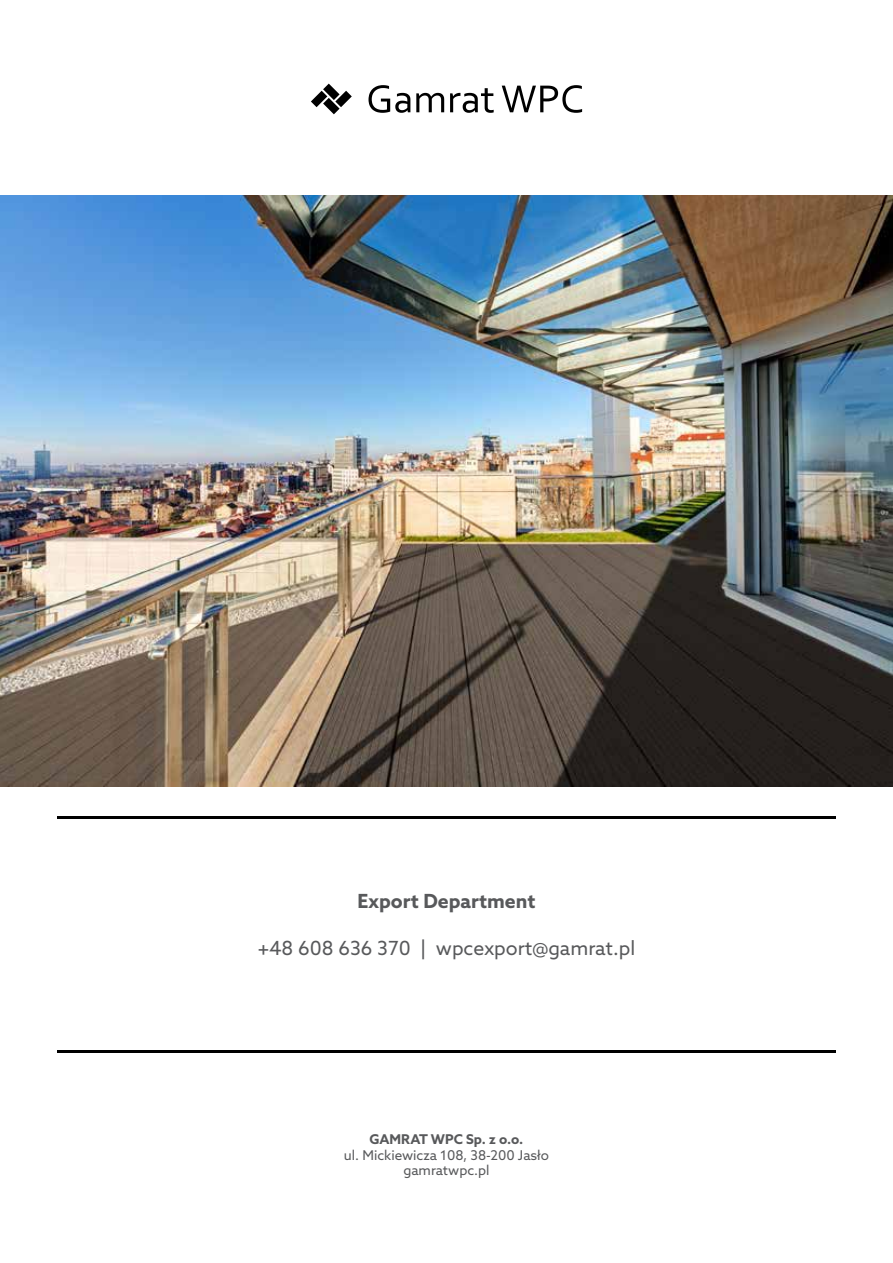
<style>
.page{position:relative;width:893px;height:1263px;background:#fff}
.page>*{position:absolute;margin:0;border:0;box-sizing:border-box;transform-origin:0 0}
.t1{font:19.5px "Azo Sans";color:#58595b}
.t2{font:700 19.5px "Azo Sans";color:#58595b}
.t3{font:13.5px/15.6px "Azo Sans";color:#58595b;text-align:center}
.t4{font:700 13.5px "Azo Sans";color:#58595b}
</style>
<div class="page">
<img style="left:0;top:196px;width:893px;height:591px">
<svg style="left:368px;top:85px;width:42px;height:28px"></svg>
<svg style="left:416px;top:93px;width:28px;height:19px"></svg>
<svg style="left:450px;top:88px;width:44px;height:25px"></svg>
<svg style="left:502px;top:85px;width:80px;height:28px"></svg>
<svg style="left:311px;top:84px;width:41px;height:30px"></svg>
<hr style="left:57px;top:1050px;width:779px;height:2px;background:#000">
<hr style="left:57px;top:816px;width:779px;height:3px;background:#000">
<h1 class="t2" style="left:358px;top:888px;width:179px">Export Department</h1>
<h1 class="t1" style="left:258px;top:935px;width:379px">+48 608 636 370 | wpcexport@gamrat.pl</h1>
<p class="t4" style="left:370px;top:1130px;width:155px">GAMRAT WPC Sp. z o.o.</p>
<p class="t3" style="left:344px;top:1147px;width:207px">ul. Mickiewicza 108, 38-200 Jasło gamratwpc.pl</p>
</div>
